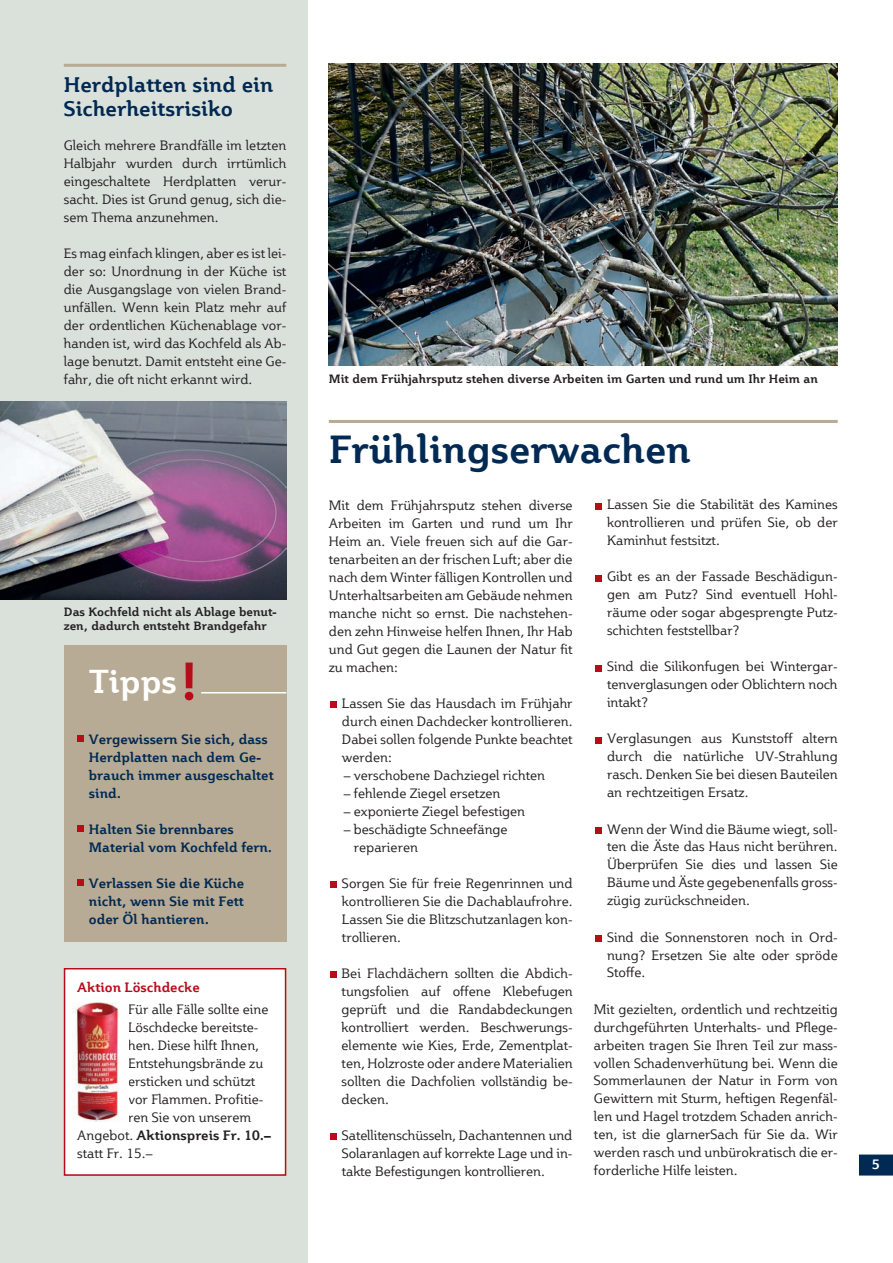
<style>
.page{position:relative;width:893px;height:1263px;background:#fff}
.page>*{position:absolute;margin:0;border:0;box-sizing:border-box;transform-origin:0 0}
.t1{font:700 39px "Plume";color:#002953}
.t2{font:700 33px "Plume";color:#fff}
.t3{font:700 21px/24px "Plume";color:#002953}
.t4{font:13.5px/18px "Plume";color:#231f20;text-align:justify}
.t5{font:700 13.5px/18px "Plume";color:#002953}
.t6{font:700 13.5px "Plume";color:#231f20}
.t7{font:700 13.5px "Plume";color:#fff}
.t8{font:700 12px/13.5px "Plume";color:#231f20}
.s1{font-size:52.5px;color:#b50e1a}
.s2{font-weight:700;color:#b50e1a}
.s3{font-weight:400}
</style>
<div class="page">
<img style="left:329px;top:64px;width:509px;height:302px">
<div style="left:0;top:0;width:308px;height:1263px;background:#dae1da"></div>
<div style="left:859px;top:1154px;width:34px;height:21px;background:#002953"></div>
<hr style="left:64px;top:64px;width:222px;height:3px;background:#b8ab95">
<div style="left:64px;top:646px;width:222px;height:296px;background:#b8ab95"></div>
<div style="left:77px;top:880px;width:7px;height:6px;background:#b50e1a"></div>
<div style="left:77px;top:826px;width:7px;height:6px;background:#b50e1a"></div>
<div style="left:77px;top:736px;width:7px;height:6px;background:#b50e1a"></div>
<img style="left:0;top:402px;width:286px;height:198px">
<hr style="left:201px;top:692px;width:85px;height:1px;background:#fff">
<hr style="left:329px;top:420px;width:509px;height:3px;background:#b8ab95">
<div style="left:330px;top:701px;width:7px;height:7px;background:#b50e1a"></div>
<div style="left:330px;top:881px;width:7px;height:7px;background:#b50e1a"></div>
<div style="left:330px;top:971px;width:7px;height:7px;background:#b50e1a"></div>
<div style="left:330px;top:1133px;width:7px;height:7px;background:#b50e1a"></div>
<div style="left:595px;top:935px;width:7px;height:7px;background:#b50e1a"></div>
<div style="left:595px;top:827px;width:7px;height:7px;background:#b50e1a"></div>
<div style="left:595px;top:737px;width:7px;height:7px;background:#b50e1a"></div>
<div style="left:595px;top:665px;width:7px;height:7px;background:#b50e1a"></div>
<div style="left:595px;top:575px;width:7px;height:7px;background:#b50e1a"></div>
<div style="left:595px;top:503px;width:7px;height:7px;background:#b50e1a"></div>
<div style="left:65px;top:969px;width:220px;height:205px;background:#fff"></div>
<div style="left:64px;top:968px;width:222px;height:208px;border:2px solid #b50e1a"></div>
<img style="left:72px;top:1002px;width:47px;height:120px">
<p class="t3" style="left:64px;top:73px;width:211px">Herdplatten sind ein<br>Sicherheitsrisiko</p>
<p class="t4" style="left:64px;top:136px;width:224px">Gleich mehrere Brandfälle im letzten Halbjahr wurden durch irrtümlich eingeschaltete Herdplatten verur&shy;sacht. Dies ist Grund genug, sich die&shy;sem Thema anzunehmen.</p>
<p class="t4" style="left:64px;top:244px;width:224px">Es mag einfach klingen, aber es ist lei&shy;der so: Unordnung in der Küche ist die Ausgangslage von vielen Brand&shy;unfällen. Wenn kein Platz mehr auf der ordentlichen Küchenablage vor&shy;handen ist, wird das Kochfeld als Ab&shy;lage benutzt. Damit entsteht eine Ge&shy;fahr, die oft nicht erkannt wird.</p>
<p class="t8" style="left:64px;top:605px;width:214px">Das Kochfeld nicht als Ablage benut&shy;zen, dadurch entsteht Brandgefahr</p>
<p class="t2" style="left:89px;top:662px;width:110px">Tipps<span class="s1">!</span></p>
<p class="t5" style="left:89px;top:730px;width:186px">Vergewissern Sie sich, dass<br>Herdplatten nach dem Ge&shy;brauch immer ausgeschaltet sind.</p>
<p class="t5" style="left:89px;top:820px;width:185px">Halten Sie brennbares<br>Material vom Kochfeld fern.</p>
<p class="t5" style="left:89px;top:874px;width:157px;text-align:justify">Verlassen Sie die Küche nicht, wenn Sie mit Fett oder Öl hantieren.</p>
<p class="t4" style="left:128px;top:976px;width:142px;line-height:21.8px;text-indent:-51px"><span class="s2">Aktion Löschdecke<br></span>Für alle Fälle sollte eine</p>
<p class="t4" style="left:128px;top:1018px;width:132px">Löschdecke bereitste-</p>
<p class="t4" style="left:128px;top:1036px;width:133px">hen. Diese hilft Ihnen,</p>
<p class="t4" style="left:128px;top:1054px;width:137px">Entstehungsbrände zu</p>
<p class="t4" style="left:128px;top:1072px;width:129px">ersticken und schützt</p>
<p class="t4" style="left:128px;top:1090px;width:137px">vor Flammen. Profitie-</p>
<p class="t4" style="left:128px;top:1108px;width:125px">ren Sie von unserem</p>
<p class="t6" style="left:77px;top:1127px;width:195px"><span class="s3">Angebot.</span> Aktionspreis Fr. 10.–</p>
<p class="t4" style="left:77px;top:1144px;width:77px">statt Fr. 15.–</p>
<p class="t8" style="left:329px;top:372px;width:491px">Mit dem Frühjahrsputz stehen diverse Arbeiten im Garten und rund um Ihr Heim an</p>
<p class="t1" style="left:329px;top:426px;width:364px">Frühlingserwachen</p>
<p class="t4" style="left:329px;top:496px;width:245px">Mit dem Frühjahrsputz stehen diverse Arbeiten im Garten und rund um Ihr Heim an. Viele freuen sich auf die Gar&shy;tenarbeiten an der frischen Luft; aber die nach dem Winter fälligen Kontrollen und Unterhaltsarbeiten am Gebäude nehmen manche nicht so ernst. Die nachstehen&shy;den zehn Hinweise helfen Ihnen, Ihr Hab und Gut gegen die Launen der Natur fit zu machen:</p>
<p class="t4" style="left:342px;top:694px;width:232px">Lassen Sie das Hausdach im Frühjahr durch einen Dachdecker kontrollieren.<br>Dabei sollen folgende Punkte beachtet werden:</p>
<p class="t4" style="left:344px;top:766px;width:203px">– verschobene Dachziegel richten</p>
<p class="t4" style="left:344px;top:784px;width:158px">– fehlende Ziegel ersetzen</p>
<p class="t4" style="left:344px;top:802px;width:183px">– exponierte Ziegel befestigen</p>
<p class="t4" style="left:354px;top:820px;width:155px;text-indent:-10px">– beschädigte Schneefänge reparieren</p>
<p class="t4" style="left:342px;top:874px;width:232px">Sorgen Sie für freie Regenrinnen und kontrollieren Sie die Dachablaufrohre.<br>Lassen Sie die Blitzschutzanlagen kon&shy;trollieren.</p>
<p class="t4" style="left:342px;top:964px;width:233px">Bei Flachdächern sollten die Abdich&shy;tungsfolien auf offene Klebefugen geprüft und die Randabdeckungen kontrolliert werden. Beschwerungs&shy;elemente wie Kies, Erde, Zementplat&shy;ten, Holzroste oder andere Materialien sollten die Dachfolien vollständig be&shy;decken.</p>
<p class="t4" style="left:342px;top:1126px;width:232px">Satellitenschüsseln, Dachantennen und Solaranlagen auf korrekte Lage und in&shy;takte Befestigungen kontrollieren.</p>
<p class="t4" style="left:607px;top:495px;width:232px">Lassen Sie die Stabilität des Kamines kontrollieren und prüfen Sie, ob der Kaminhut festsitzt.</p>
<p class="t4" style="left:607px;top:567px;width:232px">Gibt es an der Fassade Beschädigun&shy;gen am Putz? Sind eventuell Hohl&shy;räume oder sogar abgesprengte Putz&shy;schichten feststellbar?</p>
<p class="t4" style="left:607px;top:657px;width:232px">Sind die Silikonfugen bei Wintergar&shy;tenverglasungen oder Oblichtern noch intakt?</p>
<p class="t4" style="left:607px;top:729px;width:232px">Verglasungen aus Kunststoff altern durch die natürliche UV-Strahlung rasch. Denken Sie bei diesen Bauteilen an rechtzeitigen Ersatz.</p>
<p class="t4" style="left:607px;top:819px;width:232px">Wenn der Wind die Bäume wiegt, soll&shy;ten die Äste das Haus nicht berühren.<br>Überprüfen Sie dies und lassen Sie Bäume und Äste gegebenenfalls gross&shy;zügig zurückschneiden.</p>
<p class="t4" style="left:607px;top:927px;width:232px">Sind die Sonnenstoren noch in Ord&shy;nung? Ersetzen Sie alte oder spröde Stoffe.</p>
<p class="t4" style="left:594px;top:999px;width:245px">Mit gezielten, ordentlich und rechtzeitig durchgeführten Unterhalts- und Pflege&shy;arbeiten tragen Sie Ihren Teil zur mass&shy;vollen Schadenverhütung bei. Wenn die Sommerlaunen der Natur in Form von Gewittern mit Sturm, heftigen Regenfäl&shy;len und Hagel trotzdem Schaden anrich&shy;ten, ist die glarnerSach für Sie da. Wir werden rasch und unbürokratisch die er&shy;forderliche Hilfe leisten.</p>
<p class="t7" style="left:872px;top:1156px;width:9px">5</p>
</div>
